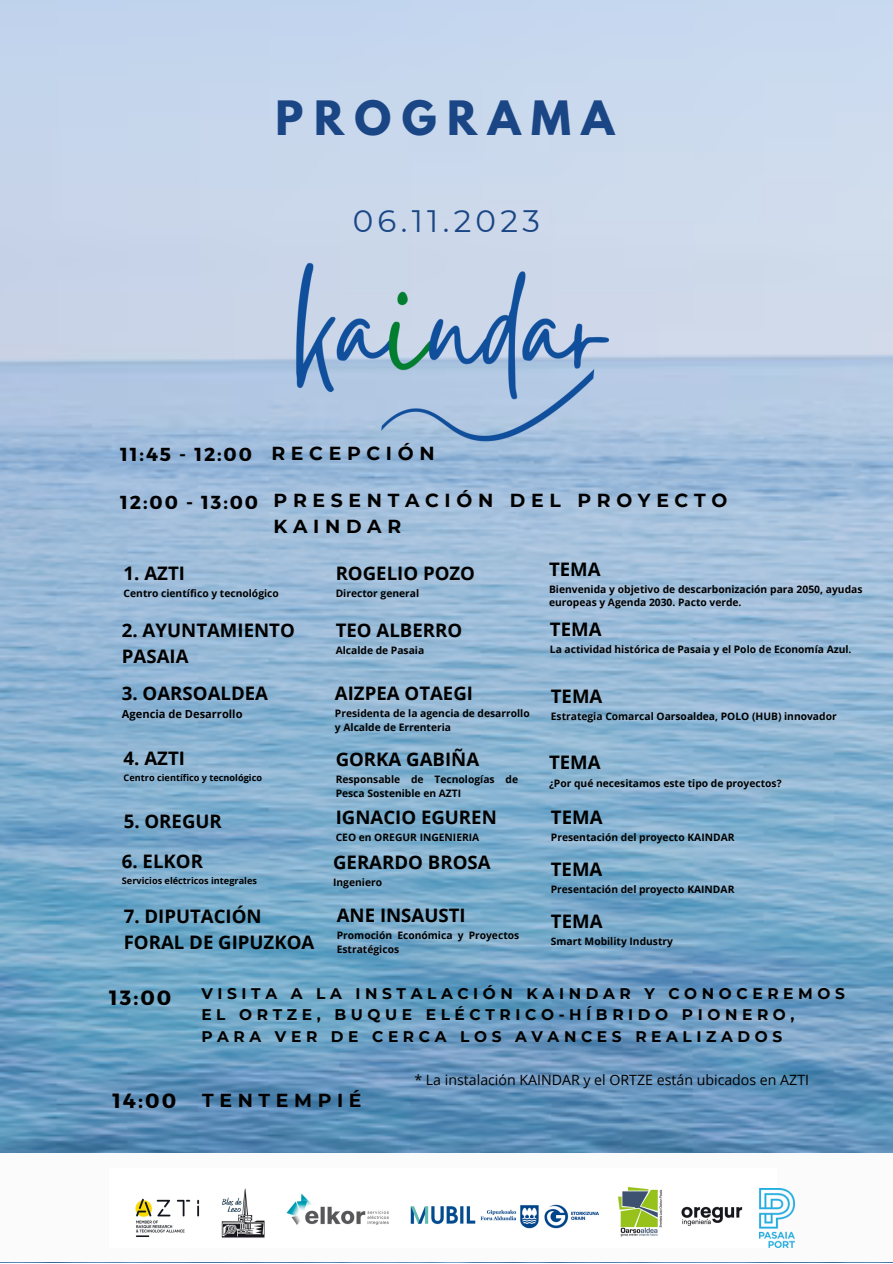
<style>
.page{position:relative;width:893px;height:1264px;background:#fff}
.page>*{position:absolute;margin:0;border:0;box-sizing:border-box;transform-origin:0 0}
.t1{font:700 42px "League Spartan";letter-spacing:.25em;color:#1b4685}
.t2{font:31.05px "Montserrat";letter-spacing:.14em;color:#1b4685}
.t3{font:700 20.55px "Montserrat";letter-spacing:.1em;color:#000}
.t4{font:700 18.9px/25.8px "Montserrat";letter-spacing:.3em;color:#000}
.t5{font:700 18.75px "Montserrat";letter-spacing:.3em;color:#000}
.t6{font:700 18.6px "Open Sans";color:#000}
.t7{font:700 15.45px/21.5px "Montserrat";letter-spacing:.3em;color:#000}
.t8{font:14.1px "Open Sans";color:#000}
.t9{font:700 11.1px "Open Sans";color:#000}
.t10{font:700 10.2px/13.6px "Open Sans";color:#000}
.t11{font:700 9.15px "Open Sans";color:#000}
</style>
<div class="page">
<img style="left:0;top:0;width:892px;height:1153px">
<div style="left:0;top:1153px;width:892px;height:109px;background:#fbfbfb"></div>
<img style="left:135px;top:1187px;width:608px;height:51px">
<img style="left:759px;top:1188px;width:35px;height:59px">
<img style="left:221px;top:221px;width:432px;height:238px">
<p class="t1" style="left:275px;top:97px;width:340px">PROGRAMA</p>
<p class="t2" style="left:353px;top:202px;width:189px">06.11.2023</p>
<p class="t4" style="left:120px;top:440px;width:133px">11:45 - 12:00</p>
<p class="t4" style="left:271px;top:440px;width:165px">RECEPCIÓN</p>
<p class="t4" style="left:120px;top:488px;width:139px">12:00 - 13:00</p>
<p class="t4" style="left:273px;top:488px;width:455px">PRESENTACIÓN DEL PROYECTO<br>KAINDAR</p>
<p class="t6" style="left:124px;top:560px;width:63px">1. AZTI</p>
<p class="t10" style="left:124px;top:586px;width:157px">Centro científico y tecnológico</p>
<p class="t6" style="left:122px;top:617px;width:174px">2. AYUNTAMIENTO</p>
<p class="t6" style="left:122px;top:643px;width:68px">PASAIA</p>
<p class="t6" style="left:122px;top:680px;width:148px">3. OARSOALDEA</p>
<p class="t9" style="left:122px;top:706px;width:122px">Agencia de Desarrollo</p>
<p class="t6" style="left:124px;top:745px;width:63px">4. AZTI</p>
<p class="t11" style="left:124px;top:771px;width:140px">Centro científico y tecnológico</p>
<p class="t6" style="left:335px;top:560px;width:141px">ROGELIO POZO</p>
<p class="t10" style="left:335px;top:586px;width:85px">Director general</p>
<p class="t6" style="left:335px;top:617px;width:128px">TEO ALBERRO</p>
<p class="t10" style="left:335px;top:643px;width:90px">Alcalde de Pasaia</p>
<p class="t6" style="left:335px;top:680px;width:140px">AIZPEA OTAEGI</p>
<p class="t10" style="left:335px;top:706px;width:196px">Presidenta de la agencia de desarrollo</p>
<p class="t10" style="left:335px;top:720px;width:118px">y Alcalde de Errenteria</p>
<p class="t6" style="left:335px;top:746px;width:145px">GORKA GABIÑA</p>
<p class="t10" style="left:335px;top:772px;width:184px">Responsable de Tecnologías de<br>Pesca Sostenible en AZTI</p>
<p class="t6" style="left:124px;top:808px;width:100px">5. OREGUR</p>
<p class="t6" style="left:335px;top:804px;width:163px">IGNACIO EGUREN</p>
<p class="t10" style="left:335px;top:830px;width:145px">CEO en OREGUR INGENIERIA</p>
<p class="t6" style="left:122px;top:848px;width:83px">6. ELKOR</p>
<p class="t11" style="left:122px;top:874px;width:136px">Servicios eléctricos integrales</p>
<p class="t6" style="left:124px;top:903px;width:139px">7. DIPUTACIÓN</p>
<p class="t6" style="left:124px;top:929px;width:192px">FORAL DE GIPUZKOA</p>
<p class="t6" style="left:333px;top:848px;width:159px">GERARDO BROSA</p>
<p class="t10" style="left:333px;top:875px;width:50px">Ingeniero</p>
<p class="t6" style="left:337px;top:902px;width:130px">ANE INSAUSTI</p>
<p class="t10" style="left:337px;top:928px;width:184px">Promoción Económica y Proyectos<br>Estratégicos</p>
<p class="t6" style="left:549px;top:555px;width:53px">TEMA</p>
<p class="t10" style="left:549px;top:582px;width:315px">Bienvenida y objetivo de descarbonización para 2050, ayudas europeas y Agenda 2030. Pacto verde.</p>
<p class="t6" style="left:550px;top:615px;width:53px">TEMA</p>
<p class="t10" style="left:550px;top:642px;width:303px">La actividad histórica de Pasaia y el Polo de Economía Azul.</p>
<p class="t6" style="left:550px;top:682px;width:53px">TEMA</p>
<p class="t10" style="left:550px;top:709px;width:287px">Estrategia Comarcal Oarsoaldea, POLO (HUB) innovador</p>
<p class="t6" style="left:549px;top:749px;width:53px">TEMA</p>
<p class="t10" style="left:549px;top:775px;width:234px">¿Por qué necesitamos este tipo de proyectos?</p>
<p class="t6" style="left:551px;top:804px;width:53px">TEMA</p>
<p class="t10" style="left:551px;top:830px;width:185px">Presentación del proyecto KAINDAR</p>
<p class="t6" style="left:550px;top:856px;width:53px">TEMA</p>
<p class="t10" style="left:550px;top:882px;width:185px">Presentación del proyecto KAINDAR</p>
<p class="t6" style="left:551px;top:908px;width:53px">TEMA</p>
<p class="t10" style="left:551px;top:934px;width:124px">Smart Mobility Industry</p>
<p class="t3" style="left:109px;top:984px;width:64px">13:00</p>
<p class="t3" style="left:112px;top:1087px;width:65px">14:00</p>
<p class="t7" style="left:201px;top:982px;width:645px">VISITA A LA INSTALACIÓN KAINDAR Y CONOCEREMOS<br>EL ORTZE, BUQUE ELÉCTRICO-HÍBRIDO PIONERO,<br>PARA VER DE CERCA LOS AVANCES REALIZADOS</p>
<p class="t5" style="left:202px;top:1088px;width:161px">TENTEMPIÉ</p>
<p class="t8" style="left:414px;top:1069px;width:396px">* La instalación KAINDAR y el ORTZE están ubicados en AZTI</p>
</div>
